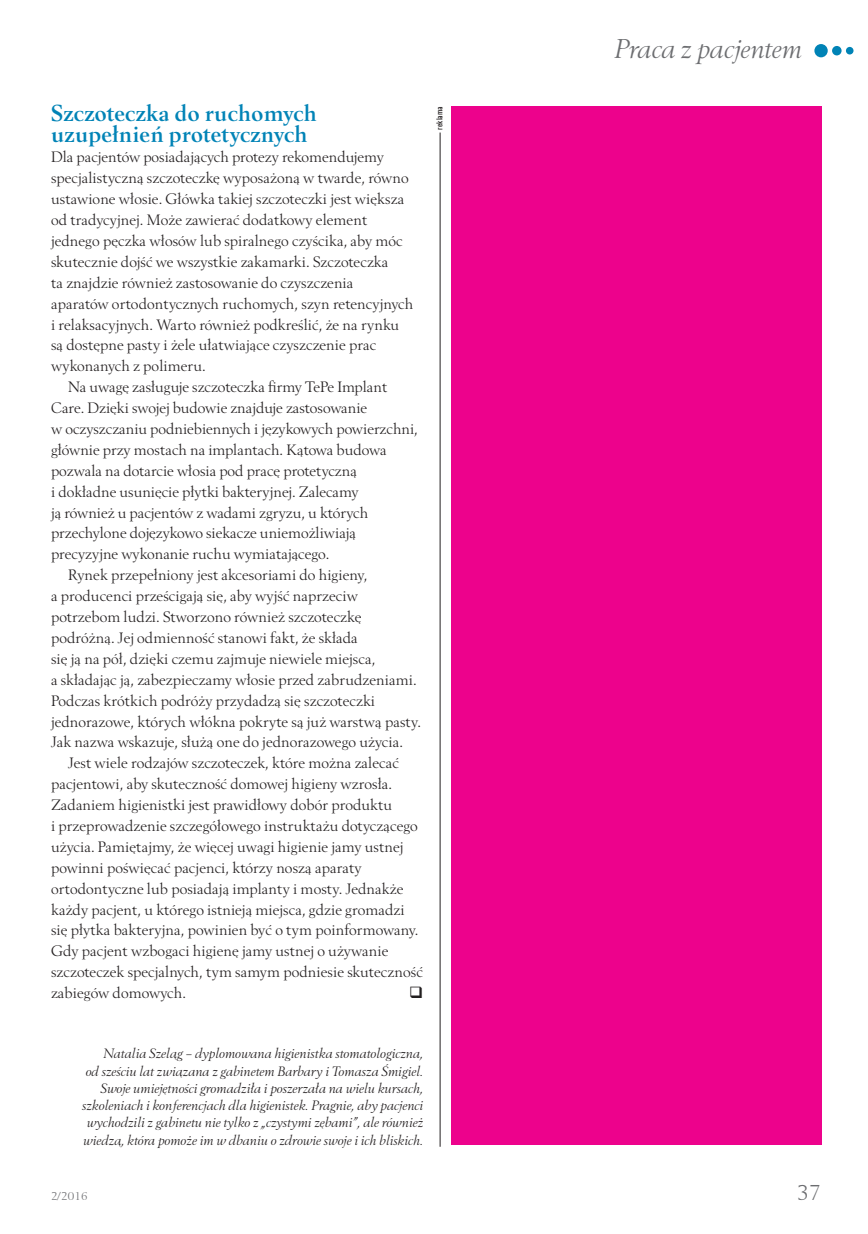
<style>
.page{position:relative;width:868px;height:1234px;background:#fff}
.page>*{position:absolute;margin:0;border:0;box-sizing:border-box;transform-origin:0 0}
.t1{font:italic 28.5px "Berling TCE";letter-spacing:-.005em;color:#6c6d70}
.śródtytuł{font:700 24px/20.9px "Berling TCE";letter-spacing:.015em;color:#0083b6}
.t2{font:22.5px "Berling TCE";color:#6c6d70}
.tekst{font:15.75px/20.9px "Berling TCE";letter-spacing:.005em;color:#231f20}
.tekst_bez_wcięcia{font:15.75px/20.9px "Berling TCE";letter-spacing:.005em;color:#231f20}
.afiljacje{font:italic 14.25px "Berling TCE";color:#231f20}
.t3{font:11.7px "Berling TCE";color:#6c6d70}
.t4{font:9px "Snv DCE Reg Con";color:#231f20}
</style>
<div class="page">
<div style="left:832px;top:46px;width:9px;height:9px;background:#0083b6;border-radius:50%"></div>
<div style="left:845px;top:47px;width:8px;height:7px;background:#0083b6;border-radius:50%"></div>
<div style="left:814px;top:44px;width:13px;height:13px;background:#0083b6;border-radius:50%"></div>
<div style="left:451px;top:106px;width:370px;height:1038px;background:#ed028c"></div>
<hr style="left:440px;top:132px;width:1px;height:1014px;background:#231f20">
<p class="śródtytuł" style="left:51px;top:103px;width:267px">Szczoteczka do ruchomych uzupełnień protetycznych</p>
<p class="tekst_bez_wcięcia" style="left:51px;top:147px;width:364px">Dla pacjentów posiadających protezy rekomendujemy specjalistyczną szczoteczkę wyposażoną w twarde, równo ustawione włosie. Główka takiej szczoteczki jest większa od tradycyjnej. Może zawierać dodatkowy element jednego pęczka włosów lub spiralnego czyścika, aby móc skutecznie dojść we wszystkie zakamarki. Szczoteczka<br>ta znajdzie również zastosowanie do czyszczenia aparatów ortodontycznych ruchomych, szyn retencyjnych i relaksacyjnych. Warto również podkreślić, że na rynku są dostępne pasty i żele ułatwiające czyszczenie prac wykonanych z polimeru.</p>
<p class="tekst" style="left:51px;top:377px;width:368px;text-indent:17px">Na uwagę zasługuje szczoteczka firmy TePe Implant Care. Dzięki swojej budowie znajduje zastosowanie<br>w oczyszczaniu podniebiennych i językowych powierzchni, głównie przy mostach na implantach. Kątowa budowa pozwala na dotarcie włosia pod pracę protetyczną<br>i dokładne usunięcie płytki bakteryjnej. Zalecamy<br>ją również u pacjentów z wadami zgryzu, u których przechylone dojęzykowo siekacze uniemożliwiają precyzyjne wykonanie ruchu wymiatającego.</p>
<p class="tekst" style="left:51px;top:565px;width:371px;text-indent:17px">Rynek przepełniony jest akcesoriami do higieny,<br>a producenci prześcigają się, aby wyjść naprzeciw potrzebom ludzi. Stworzono również szczoteczkę podróżną. Jej odmienność stanowi fakt, że składa<br>się ją na pół, dzięki czemu zajmuje niewiele miejsca,<br>a składając ją, zabezpieczamy włosie przed zabrudzeniami.<br>Podczas krótkich podróży przydadzą się szczoteczki jednorazowe, których włókna pokryte są już warstwą pasty.<br>Jak nazwa wskazuje, służą one do jednorazowego użycia.</p>
<p class="tekst" style="left:51px;top:753px;width:373px;text-indent:17px">Jest wiele rodzajów szczoteczek, które można zalecać pacjentowi, aby skuteczność domowej higieny wzrosła.<br>Zadaniem higienistki jest prawidłowy dobór produktu<br>i przeprowadzenie szczegółowego instruktażu dotyczącego użycia. Pamiętajmy, że więcej uwagi higienie jamy ustnej powinni poświęcać pacjenci, którzy noszą aparaty ortodontyczne lub posiadają implanty i mosty. Jednakże każdy pacjent, u którego istnieją miejsca, gdzie gromadzi się płytka bakteryjna, powinien być o tym poinformowany.<br>Gdy pacjent wzbogaci higienę jamy ustnej o używanie szczoteczek specjalnych, tym samym podniesie skuteczność zabiegów domowych.</p>
<p class="t4" style="left:434px;top:130px;width:25px;rotate:-90deg">reklama</p>
<p class="afiljacje" style="left:103px;top:1045px;width:321px">Natalia Szeląg – dyplomowana higienistka stomatologiczna,</p>
<p class="afiljacje" style="left:86px;top:1063px;width:339px">od sześciu lat związana z gabinetem Barbary i Tomasza Śmigiel.</p>
<p class="afiljacje" style="left:100px;top:1080px;width:324px">Swoje umiejętności gromadziła i poszerzała na wielu kursach,</p>
<p class="afiljacje" style="left:82px;top:1097px;width:343px">szkoleniach i konferencjach dla higienistek. Pragnie, aby pacjenci</p>
<p class="afiljacje" style="left:87px;top:1114px;width:338px">wychodzili z gabinetu nie tylko z „czystymi zębami”, ale również</p>
<p class="afiljacje" style="left:83px;top:1132px;width:342px">wiedzą, która pomoże im w dbaniu o zdrowie swoje i ich bliskich.</p>
<h1 class="t1" style="left:614px;top:34px;width:189px">Praca z pacjentem</h1>
<p class="t3" style="left:51px;top:1189px;width:38px">2/2016</p>
<h3 class="t2" style="left:796px;top:1180px;width:26px">37</h3>
</div>
